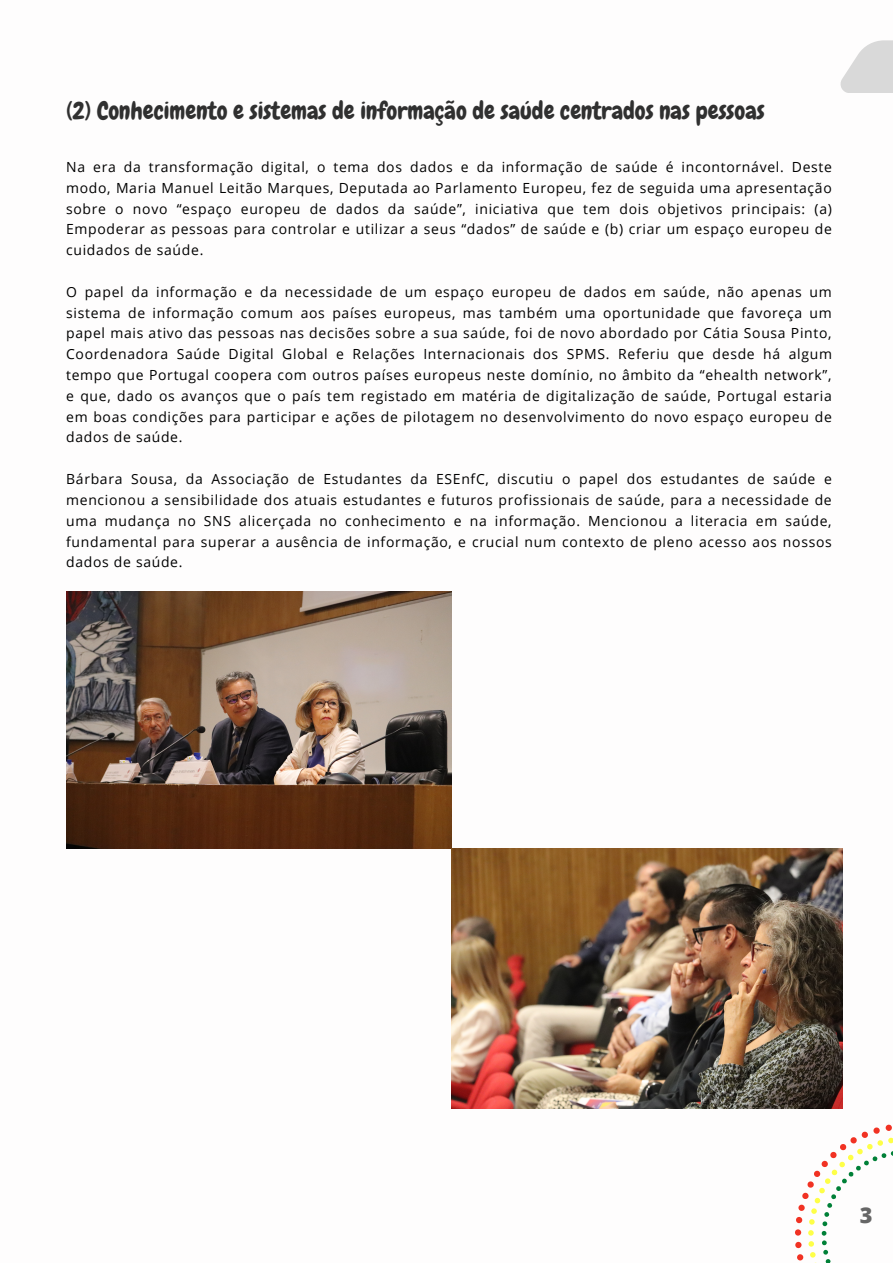
<style>
.page{position:relative;width:893px;height:1263px;background:#fff}
.page>*{position:absolute;margin:0;border:0;box-sizing:border-box;transform-origin:0 0}
.t1{font:24.22px "Chewy";color:#303030}
.t2{font:800 21.75px "Open Sans";color:#666}
.t3{font:13.95px/20.9px "Open Sans";letter-spacing:.05em;color:#000;text-align:justify}
</style>
<div class="page">
<svg style="left:795px;top:1124px;width:98px;height:139px"></svg>
<svg style="left:840px;top:40px;width:53px;height:53px;fill:#d9d9d9"></svg>
<img style="left:66px;top:592px;width:385px;height:256px">
<img style="left:451px;top:848px;width:391px;height:261px">
<p class="t1" style="left:66px;top:95px;width:700px">(2) Conhecimento e sistemas de informação de saúde centrados nas pessoas</p>
<p class="t3" style="left:66px;top:156px;width:767px">Na era da transformação digital, o tema dos dados e da informação de saúde é incontornável. Deste modo, Maria Manuel Leitão Marques, Deputada ao Parlamento Europeu, fez de seguida uma apresentação sobre o novo “espaço europeu de dados da saúde”, iniciativa que tem dois objetivos principais: (a)<br>Empoderar as pessoas para controlar e utilizar a seus “dados” de saúde e (b) criar um espaço europeu de cuidados de saúde.</p>
<p class="t3" style="left:66px;top:281px;width:767px">O papel da informação e da necessidade de um espaço europeu de dados em saúde, não apenas um sistema de informação comum aos países europeus, mas também uma oportunidade que favoreça um papel mais ativo das pessoas nas decisões sobre a sua saúde, foi de novo abordado por Cátia Sousa Pinto, Coordenadora Saúde Digital Global e Relações Internacionais dos SPMS. Referiu que desde há algum tempo que Portugal coopera com outros países europeus neste domínio, no âmbito da “ehealth network”, e que, dado os avanços que o país tem registado em matéria de digitalização de saúde, Portugal estaria em boas condições para participar e ações de pilotagem no desenvolvimento do novo espaço europeu de dados de saúde.</p>
<p class="t3" style="left:66px;top:468px;width:767px">Bárbara Sousa, da Associação de Estudantes da ESEnfC, discutiu o papel dos estudantes de saúde e mencionou a sensibilidade dos atuais estudantes e futuros profissionais de saúde, para a necessidade de uma mudança no SNS alicerçada no conhecimento e na informação. Mencionou a literacia em saúde, fundamental para superar a ausência de informação, e crucial num contexto de pleno acesso aos nossos dados de saúde.</p>
<p class="t2" style="left:859px;top:1200px;width:14px">3</p>
</div>
